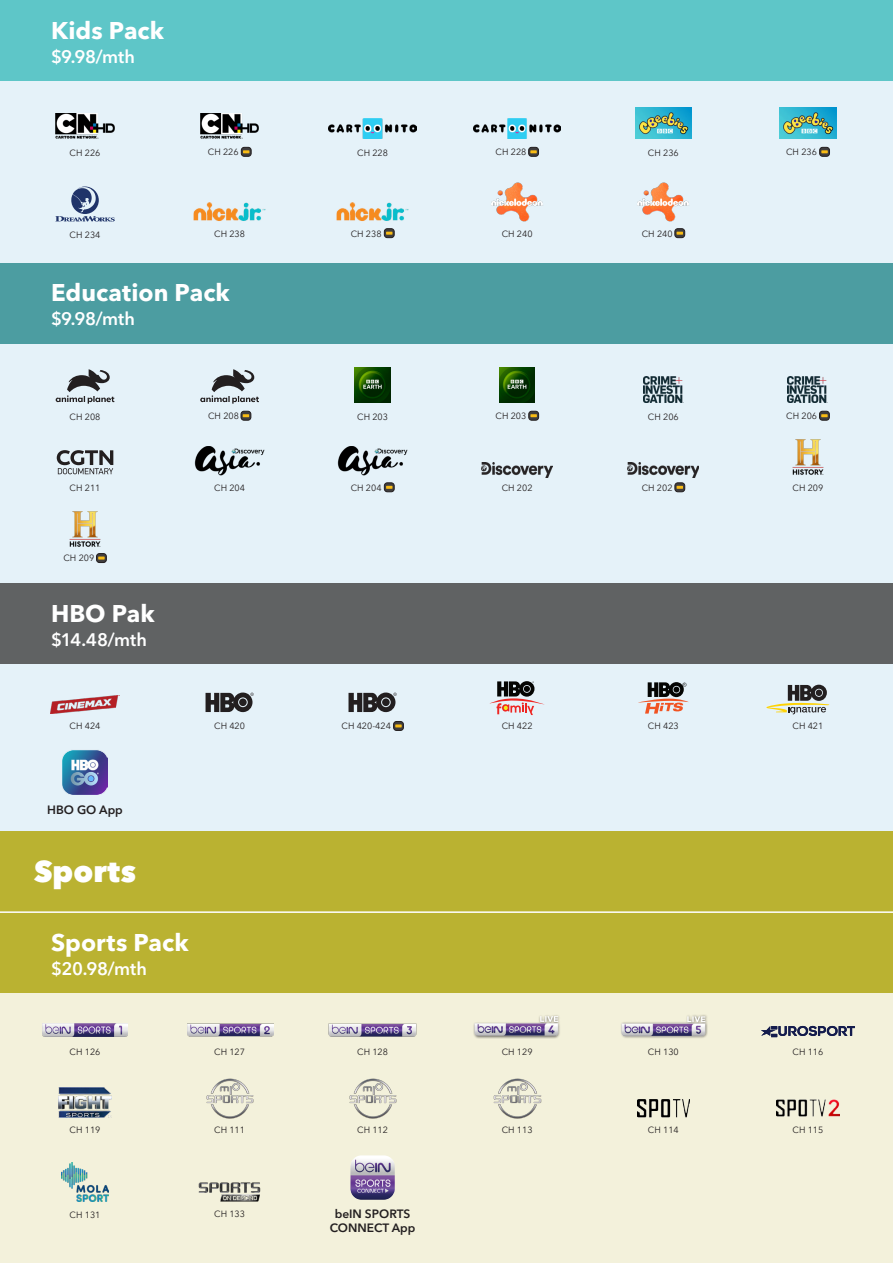
<style>
.page{position:relative;width:893px;height:1263px;background:#fff}
.page>*{position:absolute;margin:0;border:0;box-sizing:border-box;transform-origin:0 0}
.t1{font:800 30px "Avenir Next LT Pro";letter-spacing:.005em;color:#fff}
.t2{font:700 24px "Avenir Next LT Pro";color:#fff}
.t3{font:600 18px "Avenir Next LT Pro";letter-spacing:.005em;color:#fff}
.t4{font:600 12px/14.4px "Avenir Next LT Pro";color:#231f20;text-align:center}
.t5{font:9px "Avenir Next LT Pro";color:#231f20}
</style>
<div class="page">
<div style="left:0;top:69px;width:893px;height:202px;background:#e5f2f9"></div>
<div style="left:0;top:657px;width:893px;height:191px;background:#e5f2f9"></div>
<div style="left:0;top:984px;width:893px;height:279px;background:#f3f1db"></div>
<div style="left:0;top:332px;width:893px;height:260px;background:#e5f2f9"></div>
<div style="left:0;top:583px;width:893px;height:81px;background:#606263"></div>
<div style="left:0;top:263px;width:893px;height:81px;background:#4c9da1"></div>
<div style="left:0;top:831px;width:893px;height:162px;background:#bab231"></div>
<hr style="left:0;top:911px;width:893px;height:2px;background:#fff">
<div style="left:0;top:0;width:893px;height:81px;background:#5ec6c8"></div>
<img style="left:56px;top:113px;width:58px;height:25px">
<img style="left:329px;top:119px;width:87px;height:19px">
<img style="left:635px;top:107px;width:56px;height:31px">
<svg style="left:55px;top:186px;width:60px;height:35px"></svg>
<img style="left:194px;top:202px;width:72px;height:19px">
<img style="left:491px;top:182px;width:52px;height:40px">
<img style="left:200px;top:113px;width:59px;height:25px">
<svg style="left:241px;top:147px;width:10px;height:9px"></svg>
<div style="left:241px;top:147px;width:10px;height:10px;border:1px solid #231f20;border-radius:3px"></div>
<svg style="left:243px;top:150px;width:6px;height:3px"></svg>
<img style="left:473px;top:119px;width:88px;height:19px">
<svg style="left:529px;top:147px;width:9px;height:9px"></svg>
<div style="left:528px;top:147px;width:11px;height:10px;border:1px solid #231f20;border-radius:3px"></div>
<svg style="left:530px;top:150px;width:7px;height:3px"></svg>
<img style="left:780px;top:107px;width:56px;height:31px">
<svg style="left:820px;top:147px;width:9px;height:9px"></svg>
<div style="left:819px;top:147px;width:11px;height:10px;border:1px solid #231f20;border-radius:3px"></div>
<svg style="left:821px;top:150px;width:7px;height:3px"></svg>
<img style="left:637px;top:182px;width:52px;height:40px">
<svg style="left:675px;top:229px;width:10px;height:9px"></svg>
<div style="left:675px;top:228px;width:10px;height:10px;border:1px solid #231f20;border-radius:3px"></div>
<svg style="left:677px;top:232px;width:6px;height:3px"></svg>
<img style="left:337px;top:202px;width:72px;height:19px">
<svg style="left:384px;top:229px;width:10px;height:9px"></svg>
<div style="left:384px;top:228px;width:10px;height:10px;border:1px solid #231f20;border-radius:3px"></div>
<svg style="left:386px;top:232px;width:6px;height:3px"></svg>
<img style="left:350px;top:1155px;width:45px;height:45px">
<img style="left:62px;top:1163px;width:46px;height:38px">
<img style="left:198px;top:1182px;width:63px;height:20px">
<img style="left:328px;top:1023px;width:89px;height:14px">
<img style="left:473px;top:1015px;width:87px;height:24px">
<svg style="left:761px;top:1026px;width:94px;height:11px"></svg>
<img style="left:187px;top:1023px;width:86px;height:14px">
<img style="left:621px;top:1015px;width:87px;height:23px">
<img style="left:637px;top:1099px;width:52px;height:19px">
<img style="left:493px;top:1078px;width:49px;height:41px">
<img style="left:206px;top:1078px;width:48px;height:41px">
<img style="left:349px;top:1078px;width:48px;height:41px">
<img style="left:776px;top:1099px;width:64px;height:18px">
<img style="left:59px;top:1087px;width:52px;height:31px">
<svg style="left:56px;top:369px;width:58px;height:35px"></svg>
<img style="left:355px;top:367px;width:35px;height:36px">
<img style="left:643px;top:376px;width:40px;height:26px">
<svg style="left:200px;top:369px;width:59px;height:35px"></svg>
<svg style="left:241px;top:411px;width:10px;height:9px"></svg>
<div style="left:241px;top:411px;width:10px;height:9px;border:1px solid #231f20;border-radius:3px"></div>
<svg style="left:243px;top:414px;width:6px;height:3px"></svg>
<img style="left:499px;top:367px;width:36px;height:36px">
<svg style="left:529px;top:411px;width:10px;height:9px"></svg>
<div style="left:528px;top:411px;width:11px;height:9px;border:1px solid #231f20;border-radius:3px"></div>
<svg style="left:530px;top:414px;width:7px;height:3px"></svg>
<img style="left:788px;top:376px;width:39px;height:26px">
<svg style="left:819px;top:411px;width:10px;height:9px"></svg>
<div style="left:819px;top:411px;width:11px;height:9px;border:1px solid #231f20;border-radius:3px"></div>
<svg style="left:821px;top:414px;width:7px;height:3px"></svg>
<img style="left:69px;top:511px;width:32px;height:36px">
<svg style="left:97px;top:553px;width:9px;height:9px"></svg>
<div style="left:96px;top:553px;width:11px;height:10px;border:1px solid #231f20;border-radius:3px"></div>
<svg style="left:98px;top:556px;width:7px;height:3px"></svg>
<img style="left:792px;top:439px;width:32px;height:36px">
<svg style="left:57px;top:450px;width:56px;height:24px"></svg>
<img style="left:195px;top:446px;width:69px;height:29px">
<img style="left:482px;top:463px;width:71px;height:14px">
<img style="left:628px;top:463px;width:71px;height:14px">
<svg style="left:675px;top:483px;width:10px;height:9px"></svg>
<div style="left:675px;top:483px;width:10px;height:9px;border:1px solid #231f20;border-radius:3px"></div>
<svg style="left:677px;top:486px;width:6px;height:3px"></svg>
<img style="left:338px;top:446px;width:69px;height:29px">
<svg style="left:384px;top:483px;width:10px;height:9px"></svg>
<div style="left:384px;top:483px;width:10px;height:9px;border:1px solid #231f20;border-radius:3px"></div>
<svg style="left:386px;top:486px;width:6px;height:3px"></svg>
<img style="left:63px;top:750px;width:44px;height:45px">
<img style="left:50px;top:695px;width:70px;height:19px">
<svg style="left:638px;top:682px;width:51px;height:32px"></svg>
<svg style="left:766px;top:685px;width:63px;height:29px"></svg>
<svg style="left:394px;top:721px;width:9px;height:9px"></svg>
<div style="left:393px;top:721px;width:11px;height:10px;border:1px solid #231f20;border-radius:3px"></div>
<svg style="left:395px;top:724px;width:7px;height:3px"></svg>
<svg style="left:348px;top:692px;width:49px;height:20px"></svg>
<svg style="left:206px;top:692px;width:48px;height:20px"></svg>
<svg style="left:489px;top:681px;width:56px;height:34px"></svg>
<img style="left:42px;top:1024px;width:86px;height:12px">
<p class="t2" style="left:51px;top:15px;width:115px">Kids Pack</p>
<p class="t3" style="left:51px;top:45px;width:86px">$9.98/mth</p>
<p class="t5" style="left:208px;top:147px;width:32px">CH 226</p>
<p class="t5" style="left:496px;top:147px;width:32px">CH 228</p>
<p class="t5" style="left:786px;top:147px;width:32px">CH 236</p>
<p class="t5" style="left:70px;top:147px;width:32px">CH 226</p>
<p class="t5" style="left:357px;top:147px;width:32px">CH 228</p>
<p class="t5" style="left:648px;top:147px;width:32px">CH 236</p>
<p class="t5" style="left:351px;top:228px;width:32px">CH 238</p>
<p class="t5" style="left:642px;top:228px;width:32px">CH 240</p>
<p class="t5" style="left:70px;top:229px;width:32px">CH 234</p>
<p class="t5" style="left:214px;top:228px;width:32px">CH 238</p>
<p class="t5" style="left:502px;top:228px;width:32px">CH 240</p>
<p class="t2" style="left:51px;top:278px;width:180px">Education Pack</p>
<p class="t3" style="left:51px;top:308px;width:86px">$9.98/mth</p>
<p class="t5" style="left:70px;top:411px;width:32px">CH 208</p>
<p class="t5" style="left:208px;top:411px;width:32px">CH 208</p>
<p class="t5" style="left:357px;top:411px;width:32px">CH 203</p>
<p class="t5" style="left:496px;top:411px;width:32px">CH 203</p>
<p class="t5" style="left:648px;top:411px;width:32px">CH 206</p>
<p class="t5" style="left:786px;top:411px;width:32px">CH 206</p>
<p class="t5" style="left:70px;top:483px;width:32px">CH 211</p>
<p class="t5" style="left:214px;top:483px;width:32px">CH 204</p>
<p class="t5" style="left:351px;top:482px;width:32px">CH 204</p>
<p class="t5" style="left:502px;top:483px;width:32px">CH 202</p>
<p class="t5" style="left:642px;top:482px;width:32px">CH 202</p>
<p class="t5" style="left:792px;top:483px;width:32px">CH 209</p>
<p class="t5" style="left:63px;top:553px;width:32px">CH 209</p>
<p class="t2" style="left:51px;top:599px;width:105px">HBO Pak</p>
<p class="t3" style="left:51px;top:628px;width:97px">$14.48/mth</p>
<p class="t5" style="left:70px;top:721px;width:32px">CH 424</p>
<p class="t5" style="left:214px;top:721px;width:32px">CH 420</p>
<p class="t5" style="left:342px;top:721px;width:51px">CH 420-424</p>
<p class="t5" style="left:502px;top:721px;width:32px">CH 422</p>
<p class="t5" style="left:648px;top:721px;width:32px">CH 423</p>
<p class="t5" style="left:792px;top:721px;width:32px">CH 421</p>
<p class="t4" style="left:47px;top:802px;width:77px">HBO GO App</p>
<p class="t1" style="left:34px;top:853px;width:104px">Sports</p>
<p class="t2" style="left:51px;top:928px;width:139px">Sports Pack</p>
<p class="t3" style="left:51px;top:957px;width:98px">$20.98/mth</p>
<p class="t5" style="left:70px;top:1046px;width:32px">CH 126</p>
<p class="t5" style="left:214px;top:1046px;width:32px">CH 127</p>
<p class="t5" style="left:357px;top:1046px;width:32px">CH 128</p>
<p class="t5" style="left:502px;top:1046px;width:32px">CH 129</p>
<p class="t5" style="left:648px;top:1046px;width:32px">CH 130</p>
<p class="t5" style="left:792px;top:1046px;width:32px">CH 116</p>
<p class="t5" style="left:70px;top:1125px;width:32px">CH 119</p>
<p class="t5" style="left:214px;top:1125px;width:32px">CH 111</p>
<p class="t5" style="left:357px;top:1125px;width:32px">CH 112</p>
<p class="t5" style="left:502px;top:1125px;width:32px">CH 113</p>
<p class="t5" style="left:648px;top:1125px;width:32px">CH 114</p>
<p class="t5" style="left:792px;top:1125px;width:32px">CH 115</p>
<p class="t5" style="left:70px;top:1209px;width:32px">CH 131</p>
<p class="t5" style="left:214px;top:1208px;width:32px">CH 133</p>
<p class="t4" style="left:330px;top:1206px;width:87px">beIN SPORTS<br>CONNECT App</p>
</div>
